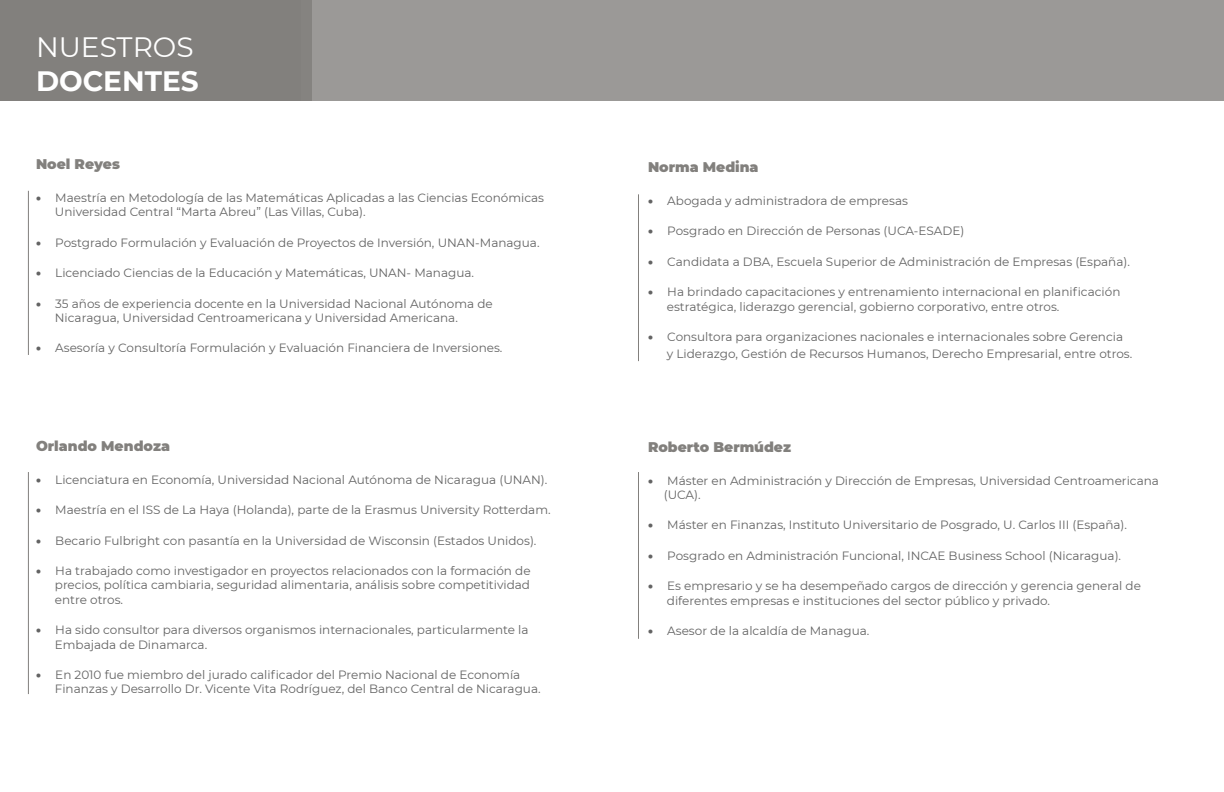
<style>
.page{position:relative;width:1224px;height:792px;background:#fff}
.page>*{position:absolute;margin:0;border:0;box-sizing:border-box;transform-origin:0 0}
.t1{font:28px "Montserrat";color:#fff}
.t2{font:700 28px "Montserrat";color:#fff}
.t3{font:900 14px "Montserrat";color:#82807d}
.t4{font:12px/14.4px "Montserrat";color:#636363}
.s1{font-weight:900}
</style>
<div class="page">
<div style="left:0;top:0;width:300px;height:100px;background:#82807d"></div>
<div style="left:300px;top:0;width:924px;height:100px;background:#9b9997"></div>
<hr style="left:28px;top:191px;width:1px;height:164px;background:#82807d">
<hr style="left:28px;top:472px;width:1px;height:222px;background:#82807d">
<hr style="left:638px;top:472px;width:1px;height:167px;background:#82807d">
<hr style="left:638px;top:194px;width:1px;height:167px;background:#82807d">
<h1 class="t1" style="left:36px;top:28px;width:159px">NUESTROS</h1>
<h1 class="t2" style="left:36px;top:61px;width:164px">DOCENTES</h1>
<p class="t3" style="left:36px;top:154px;width:85px">Noel Reyes</p>
<p class="t4" style="left:55px;top:190px;width:491px;text-indent:-19px"><span class="s1">•</span> Maestría en Metodología de las Matemáticas Aplicadas a las Ciencias Económicas<br>Universidad Central “Marta Abreu” (Las Villas, Cuba).</p>
<p class="t4" style="left:36px;top:235px;width:505px"><span class="s1">•</span> Postgrado Formulación y Evaluación de Proyectos de Inversión, UNAN-Managua.</p>
<p class="t4" style="left:36px;top:265px;width:440px"><span class="s1">•</span> Licenciado Ciencias de la Educación y Matemáticas, UNAN- Managua.</p>
<p class="t4" style="left:55px;top:296px;width:439px;text-indent:-19px"><span class="s1">•</span> 35 años de experiencia docente en la Universidad Nacional Autónoma de<br>Nicaragua, Universidad Centroamericana y Universidad Americana.</p>
<p class="t4" style="left:36px;top:341px;width:468px"><span class="s1">•</span> Asesoría y Consultoría Formulación y Evaluación Financiera de Inversiones.</p>
<p class="t3" style="left:36px;top:436px;width:135px">Orlando Mendoza</p>
<p class="t4" style="left:36px;top:472px;width:513px"><span class="s1">•</span> Licenciatura en Economía, Universidad Nacional Autónoma de Nicaragua (UNAN).</p>
<p class="t4" style="left:36px;top:502px;width:516px"><span class="s1">•</span> Maestría en el ISS de La Haya (Holanda), parte de la Erasmus University Rotterdam.</p>
<p class="t4" style="left:36px;top:533px;width:502px"><span class="s1">•</span> Becario Fulbright con pasantía en la Universidad de Wisconsin (Estados Unidos).</p>
<p class="t4" style="left:55px;top:563px;width:477px;text-align:justify;text-indent:-19px"><span class="s1">•</span> Ha trabajado como investigador en proyectos relacionados con la formación de precios, política cambiaria, seguridad alimentaria, análisis sobre competitividad entre otros.</p>
<p class="t4" style="left:55px;top:622px;width:475px;text-indent:-19px"><span class="s1">•</span> Ha sido consultor para diversos organismos internacionales, particularmente la<br>Embajada de Dinamarca.</p>
<p class="t4" style="left:55px;top:667px;width:487px;text-indent:-19px"><span class="s1">•</span> En 2010 fue miembro del jurado calificador del Premio Nacional de Economía<br>Finanzas y Desarrollo Dr. Vicente Vita Rodríguez, del Banco Central de Nicaragua.</p>
<p class="t3" style="left:648px;top:157px;width:112px">Norma Medina</p>
<p class="t4" style="left:648px;top:193px;width:261px"><span class="s1">•</span> Abogada y administradora de empresas</p>
<p class="t4" style="left:648px;top:224px;width:318px"><span class="s1">•</span> Posgrado en Dirección de Personas (UCA-ESADE)</p>
<p class="t4" style="left:648px;top:254px;width:483px"><span class="s1">•</span> Candidata a DBA, Escuela Superior de Administración de Empresas (España).</p>
<p class="t4" style="left:667px;top:284px;width:455px;text-indent:-19px"><span class="s1">•</span> Ha brindado capacitaciones y entrenamiento internacional en planificación estratégica, liderazgo gerencial, gobierno corporativo, entre otros.</p>
<p class="t4" style="left:667px;top:328px;width:467px;line-height:16.8px;text-indent:-19px"><span class="s1">•</span> Consultora para organizaciones nacionales e internacionales sobre Gerencia y Liderazgo, Gestión de Recursos Humanos, Derecho Empresarial, entre otros.</p>
<p class="t3" style="left:648px;top:436px;width:144px">Roberto Bermúdez</p>
<p class="t4" style="left:664px;top:473px;width:497px;text-indent:-16px"><span class="s1">•</span> Máster en Administración y Dirección de Empresas, Universidad Centroamericana (UCA).</p>
<p class="t4" style="left:648px;top:517px;width:481px"><span class="s1">•</span> Máster en Finanzas, Instituto Universitario de Posgrado, U. Carlos III (España).</p>
<p class="t4" style="left:648px;top:548px;width:475px"><span class="s1">•</span> Posgrado en Administración Funcional, INCAE Business School (Nicaragua).</p>
<p class="t4" style="left:667px;top:578px;width:476px;text-indent:-19px"><span class="s1">•</span> Es empresario y se ha desempeñado cargos de dirección y gerencia general de diferentes empresas e instituciones del sector público y privado.</p>
<p class="t4" style="left:648px;top:623px;width:223px"><span class="s1">•</span> Asesor de la alcaldía de Managua.</p>
</div>
